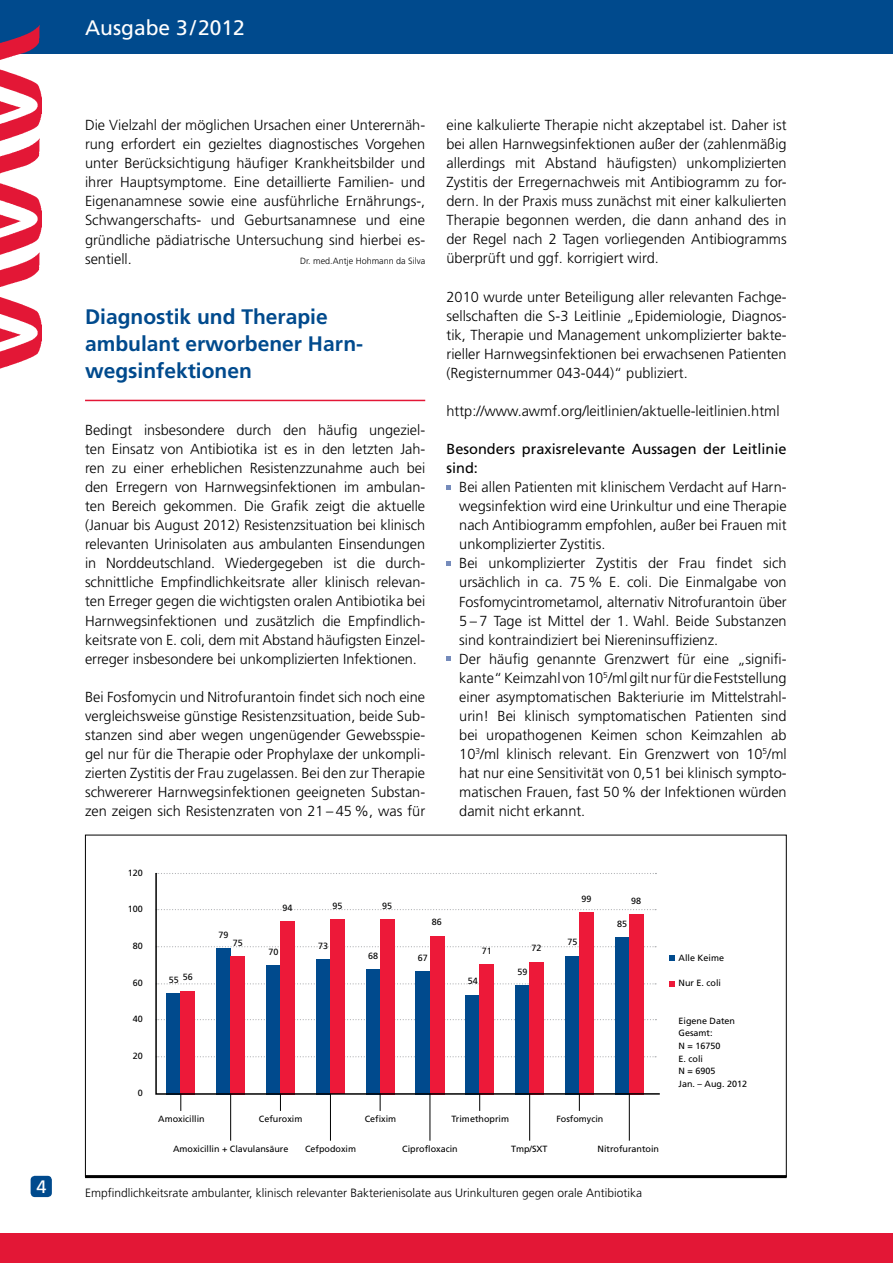
<style>
.page{position:relative;width:893px;height:1263px;background:#fff}
.page>*{position:absolute;margin:0;border:0;box-sizing:border-box;transform-origin:0 0}
.t1{font:700 21px/27px "Frutiger";color:#004a8d}
.t2{font:21px "Frutiger";color:#fff}
.t3{font:18px "Frutiger";color:#fff}
.t4{font:300 14.55px/19px "Frutiger";color:#000;text-align:justify}
.t5{font:14.55px/19px "Frutiger";color:#000}
.t6{font:300 12px "Frutiger";color:#000}
.t7{font:9px/12.6px "Frutiger";color:#000}
.t8{font:300 9px "Frutiger";color:#000}
</style>
<div class="page">
<hr style="left:85px;top:400px;width:340px;height:1px;background:#e31736">
<svg style="left:446px;top:485px;width:5px;height:4px"></svg>
<svg style="left:446px;top:561px;width:5px;height:4px"></svg>
<svg style="left:446px;top:656px;width:5px;height:5px"></svg>
<svg style="left:155px;top:872px;width:505px;height:223px"></svg>
<hr style="left:230px;top:1094px;width:1px;height:47px;background:#000">
<hr style="left:430px;top:1094px;width:1px;height:47px;background:#000">
<hr style="left:529px;top:1094px;width:1px;height:47px;background:#000">
<hr style="left:629px;top:1094px;width:1px;height:47px;background:#000">
<svg style="left:180px;top:1094px;width:1px;height:17px"></svg>
<svg style="left:280px;top:1094px;width:1px;height:17px"></svg>
<svg style="left:380px;top:1094px;width:1px;height:17px"></svg>
<hr style="left:330px;top:1094px;width:1px;height:47px;background:#000">
<svg style="left:479px;top:1094px;width:1px;height:17px"></svg>
<svg style="left:579px;top:1094px;width:1px;height:17px"></svg>
<svg style="left:669px;top:956px;width:6px;height:5px"></svg>
<svg style="left:669px;top:981px;width:6px;height:5px"></svg>
<hr style="left:85px;top:1175px;width:702px;height:3px;background:#000">
<div style="left:0;top:0;width:893px;height:53px;background:#004a8d"></div>
<div style="left:0;top:1233px;width:893px;height:30px;background:#e31736"></div>
<div style="left:31px;top:1176px;width:21px;height:21px;background:#004a8d;border-radius:4px"></div>
<img style="left:0;top:25px;width:41px;height:344px">
<p class="t3" style="left:36px;top:1176px;width:12px">4</p>
<h1 class="t2" style="left:85px;top:16px;width:161px">Ausgabe 3/2012</h1>
<p class="t4" style="left:85px;top:116px;width:342px">Die Vielzahl der möglichen Ursachen einer Unterernäh&shy;rung erfordert ein gezieltes diagnostisches Vorgehen unter Berücksichtigung häufiger Krankheitsbilder und ihrer Hauptsymptome. Eine detaillierte Familien- und Eigenanamnese sowie eine ausführliche Ernährungs-, Schwangerschafts- und Geburtsanamnese und eine gründliche pädiatrische Untersuchung sind hierbei es&shy;sentiell.</p>
<p class="t8" style="left:300px;top:255px;width:127px">Dr. med.Antje Hohmann da Silva</p>
<h1 class="t1" style="left:85px;top:303px;width:280px">Diagnostik und Therapie ambulant erworbener Harn&shy;wegsinfektionen</h1>
<p class="t4" style="left:85px;top:421px;width:342px">Bedingt insbesondere durch den häufig ungeziel&shy;ten Einsatz von Antibiotika ist es in den letzten Jah&shy;ren zu einer erheblichen Resistenzzunahme auch bei den Erregern von Harnwegsinfektionen im ambulan&shy;ten Bereich gekommen. Die Grafik zeigt die aktuelle (Januar bis August 2012) Resistenzsituation bei klinisch relevanten Urinisolaten aus ambulanten Einsendungen in Norddeutschland. Wiedergegeben ist die durch&shy;schnittliche Empfindlichkeitsrate aller klinisch relevan&shy;ten Erreger gegen die wichtigsten oralen Antibiotika bei Harnwegsinfektionen und zusätzlich die Empfindlich&shy;keitsrate von E. coli, dem mit Abstand häufigsten Einzel&shy;erreger insbesondere bei unkomplizierten Infektionen.</p>
<p class="t4" style="left:85px;top:687px;width:342px">Bei Fosfomycin und Nitrofurantoin findet sich noch eine vergleichsweise günstige Resistenzsituation, beide Sub&shy;stanzen sind aber wegen ungenügender Gewebsspie&shy;gel nur für die Therapie oder Prophylaxe der unkompli&shy;zierten Zystitis der Frau zugelassen. Bei den zur Therapie schwererer Harnwegsinfektionen geeigneten Substan&shy;zen zeigen sich Resistenzraten von 21 – 45 %, was für</p>
<p class="t4" style="left:446px;top:116px;width:342px">eine kalkulierte Therapie nicht akzeptabel ist. Daher ist bei allen Harnwegsinfektionen außer der (zahlenmäßig allerdings mit Abstand häufigsten) unkomplizierten Zystitis der Erregernachweis mit Antibiogramm zu for&shy;dern. In der Praxis muss zunächst mit einer kalkulierten Therapie begonnen werden, die dann anhand des in der Regel nach 2 Tagen vorliegenden Antibiogramms überprüft und ggf. korrigiert wird.</p>
<p class="t4" style="left:446px;top:287px;width:342px">2010 wurde unter Beteiligung aller relevanten Fachge&shy;sellschaften die S-3 Leitlinie „Epidemiologie, Diagnos&shy;tik, Therapie und Management unkomplizierter bakte&shy;rieller Harnwegsinfektionen bei erwachsenen Patienten (Registernummer 043-044)“ publiziert.</p>
<p class="t4" style="left:446px;top:402px;width:335px">http://www.awmf.org/leitlinien/aktuelle-leitlinien.html</p>
<p class="t5" style="left:446px;top:439px;width:342px">Besonders praxisrelevante Aussagen der Leitlinie sind:</p>
<p class="t4" style="left:459px;top:478px;width:329px;text-align:left">Bei allen Patienten mit klinischem Verdacht auf Harn&shy;wegsinfektion wird eine Urinkultur und eine Therapie nach Antibiogramm empfohlen, außer bei Frauen mit unkomplizierter Zystitis.<br>Bei unkomplizierter Zystitis der Frau findet sich ursächlich in ca. 75 % E. coli. Die Einmalgabe von Fosfomycintrometamol, alternativ Nitrofurantoin über 5 – 7 Tage ist Mittel der 1. Wahl. Beide Substanzen sind kontraindiziert bei Niereninsuffizienz.<br>Der häufig genannte Grenzwert für eine „signifi&shy;kante“ Keimzahl von 10<sup>5</sup>/ml gilt nur für die Feststellung einer asymptomatischen Bakteriurie im Mittelstrahl&shy;urin! Bei klinisch symptomatischen Patienten sind bei uropathogenen Keimen schon Keimzahlen ab 10<sup>3</sup>/ml klinisch relevant. Ein Grenzwert von 10<sup>5</sup>/ml hat nur eine Sensitivität von 0,51 bei klinisch sympto&shy;matischen Frauen, fast 50 % der Infektionen würden damit nicht erkannt.</p>
<p class="t7" style="left:128px;top:866px;width:17px">120</p>
<p class="t7" style="left:128px;top:903px;width:17px">100</p>
<p class="t7" style="left:133px;top:940px;width:12px">80</p>
<p class="t7" style="left:133px;top:977px;width:12px">60</p>
<p class="t7" style="left:133px;top:1013px;width:12px">40</p>
<p class="t7" style="left:133px;top:1050px;width:12px">20</p>
<p class="t7" style="left:138px;top:1087px;width:7px">0</p>
<p class="t7" style="left:169px;top:972px;width:26px">55 56</p>
<p class="t7" style="left:219px;top:928px;width:12px">79</p>
<p class="t7" style="left:233px;top:936px;width:12px">75</p>
<p class="t7" style="left:282px;top:901px;width:12px">94</p>
<p class="t7" style="left:332px;top:900px;width:12px">95</p>
<p class="t7" style="left:382px;top:900px;width:12px">95</p>
<p class="t7" style="left:432px;top:916px;width:12px">86</p>
<p class="t7" style="left:268px;top:945px;width:12px">70</p>
<p class="t7" style="left:318px;top:940px;width:12px">73</p>
<p class="t7" style="left:368px;top:949px;width:12px">68</p>
<p class="t7" style="left:418px;top:951px;width:12px">67</p>
<p class="t7" style="left:482px;top:944px;width:12px">71</p>
<p class="t7" style="left:532px;top:942px;width:12px">72</p>
<p class="t7" style="left:468px;top:975px;width:12px">54</p>
<p class="t7" style="left:517px;top:966px;width:12px">59</p>
<p class="t7" style="left:581px;top:892px;width:12px">99</p>
<p class="t7" style="left:631px;top:894px;width:12px">98</p>
<p class="t7" style="left:567px;top:936px;width:12px">75</p>
<p class="t7" style="left:617px;top:917px;width:12px">85</p>
<p class="t7" style="left:158px;top:1112px;width:48px">Amoxicillin</p>
<p class="t7" style="left:259px;top:1112px;width:45px">Cefuroxim</p>
<p class="t7" style="left:365px;top:1112px;width:33px">Cefixim</p>
<p class="t7" style="left:452px;top:1112px;width:59px">Trimethoprim</p>
<p class="t7" style="left:556px;top:1112px;width:48px">Fosfomycin</p>
<p class="t7" style="left:173px;top:1142px;width:117px">Amoxicillin + Clavulansäure</p>
<p class="t7" style="left:305px;top:1142px;width:53px">Cefpodoxim</p>
<p class="t7" style="left:402px;top:1142px;width:57px">Ciprofloxacin</p>
<p class="t7" style="left:511px;top:1142px;width:38px">Tmp/SXT</p>
<p class="t7" style="left:598px;top:1142px;width:63px">Nitrofurantoin</p>
<p class="t6" style="left:85px;top:1186px;width:559px">Empfindlichkeitsrate ambulanter, klinisch relevanter Bakterienisolate aus Urinkulturen gegen orale Antibiotika</p>
<p class="t7" style="left:678px;top:951px;width:47px">Alle Keime</p>
<p class="t7" style="left:678px;top:977px;width:44px">Nur E. coli</p>
<p class="t7" style="left:678px;top:1014px;width:70px">Eigene Daten<br>Gesamt:<br>N = 16750<br>E. coli<br>N = 6905<br>Jan. – Aug. 2012</p>
</div>
